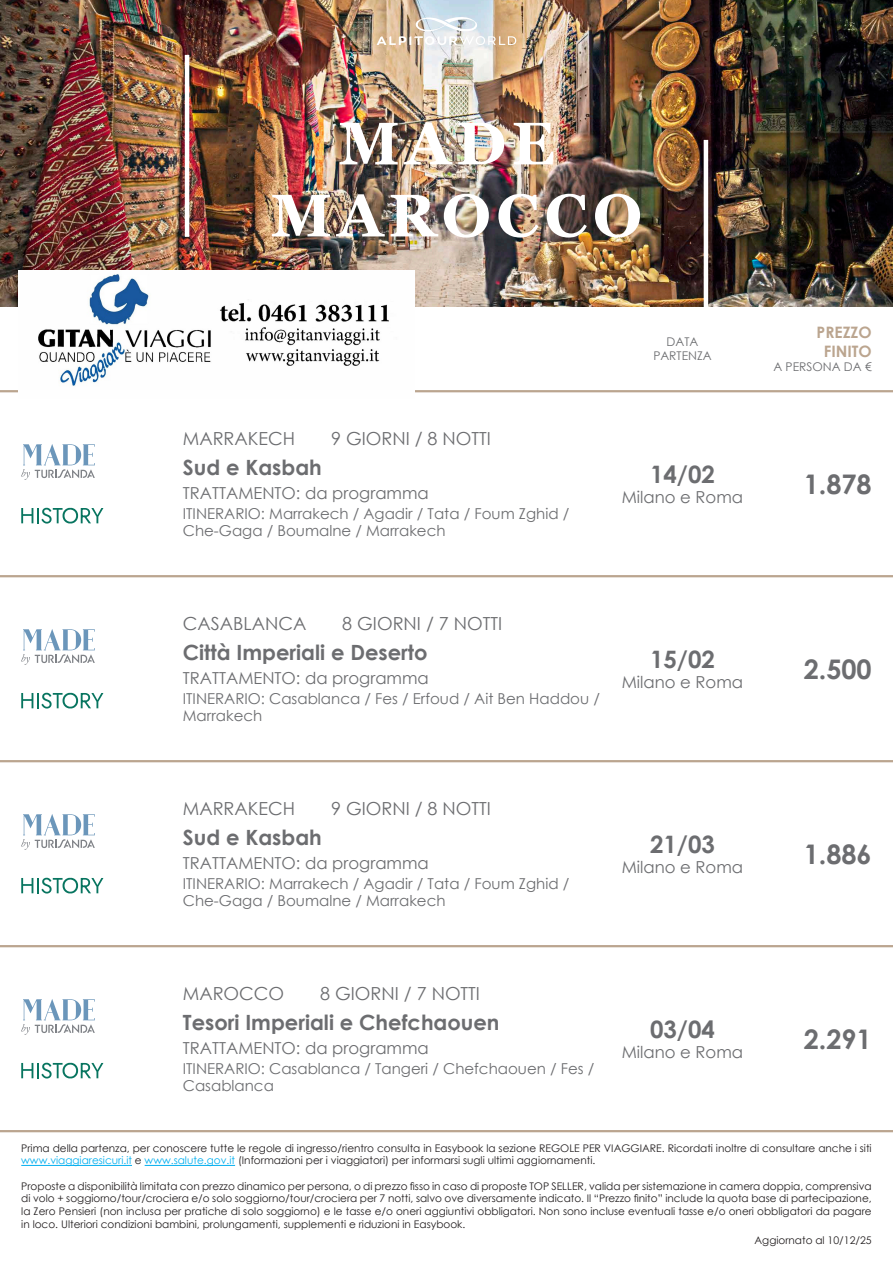
<style>
.page{position:relative;width:893px;height:1263px;background:#fff}
.page>*{position:absolute;margin:0;border:0;box-sizing:border-box;transform-origin:0 0}
.Titolo{font:700 60px/72px "Georgia";letter-spacing:.09em;color:#fff;text-align:center}
.Prezzo2{font:700 27px "Century Gothic";color:#6c6d70}
.Partenza{font:700 24px "Century Gothic";color:#6c6d70}
.Nome2{font:700 21px "Century Gothic";color:#6c6d70}
.Nome_localita{font:18px "Century Gothic";color:#6c6d70}
.Nome_durata{font:16.5px "Century Gothic";color:#6c6d70}
.Partenza_testo{font:16.5px "Century Gothic";color:#6c6d70}
.Prezzo_testatina1{font:700 15.75px "Century Gothic";color:#bba58f}
.Testo2{font:15px/16.5px "Century Gothic";color:#6c6d70}
.Partenza_testatina{font:12px "Century Gothic";color:#6c6d70}
.Prezzo_testatina2{font:12px "Century Gothic";color:#6c6d70}
.t1{font:10.5px/12.6px "Century Gothic";color:#231f20}
.s1{color:#00aeef}
</style>
<div class="page">
<img style="left:0;top:0;width:893px;height:306px">
<hr style="left:0;top:390px;width:893px;height:2px;background:#bba58f">
<hr style="left:185px;top:55px;width:4px;height:182px;background:#fff">
<hr style="left:704px;top:140px;width:4px;height:182px;background:#fff">
<svg style="left:21px;top:444px;width:74px;height:36px"></svg>
<svg style="left:21px;top:508px;width:82px;height:15px"></svg>
<hr style="left:0;top:575px;width:893px;height:2px;background:#bba58f">
<svg style="left:21px;top:629px;width:74px;height:36px"></svg>
<svg style="left:21px;top:693px;width:82px;height:15px"></svg>
<hr style="left:0;top:760px;width:893px;height:2px;background:#bba58f">
<svg style="left:21px;top:814px;width:74px;height:36px"></svg>
<svg style="left:21px;top:878px;width:82px;height:15px"></svg>
<hr style="left:0;top:945px;width:893px;height:2px;background:#bba58f">
<svg style="left:21px;top:999px;width:74px;height:36px"></svg>
<svg style="left:21px;top:1063px;width:82px;height:15px"></svg>
<hr style="left:0;top:1130px;width:893px;height:2px;background:#bba58f">
<hr style="left:21px;top:1165px;width:111px;height:1px;background:#00aeef">
<hr style="left:145px;top:1165px;width:90px;height:1px;background:#00aeef">
<svg style="left:377px;top:17px;width:139px;height:28px"></svg>
<img style="left:18px;top:270px;width:396px;height:122px">
<p class="Titolo" style="left:271px;top:108px;width:373px">MADE<br>MAROCCO</p>
<p class="Nome_localita" style="left:183px;top:426px;width:114px">MARRAKECH</p>
<p class="Nome_localita" style="left:331px;top:426px;width:161px">9 GIORNI / 8 NOTTI</p>
<p class="Nome2" style="left:183px;top:451px;width:141px">Sud e Kasbah</p>
<p class="Nome_durata" style="left:183px;top:481px;width:247px">TRATTAMENTO: da programma</p>
<p class="Testo2" style="left:183px;top:505px;width:388px">ITINERARIO: Marrakech / Agadir / Tata / Foum Zghid /<br>Che-Gaga / Boumalne / Marrakech</p>
<p class="Partenza_testatina" style="left:667px;top:333px;width:33px">DATA</p>
<p class="Partenza_testatina" style="left:653px;top:348px;width:60px">PARTENZA</p>
<p class="Partenza" style="left:650px;top:456px;width:66px">14/02</p>
<p class="Partenza_testo" style="left:622px;top:485px;width:123px">Milano e Roma</p>
<p class="Nome_localita" style="left:183px;top:611px;width:125px">CASABLANCA</p>
<p class="Nome_localita" style="left:342px;top:611px;width:161px">8 GIORNI / 7 NOTTI</p>
<p class="Nome2" style="left:183px;top:636px;width:246px">Città Imperiali e Deserto</p>
<p class="Nome_durata" style="left:183px;top:666px;width:247px">TRATTAMENTO: da programma</p>
<p class="Testo2" style="left:183px;top:690px;width:419px">ITINERARIO: Casablanca / Fes / Erfoud / Ait Ben Haddou /<br>Marrakech</p>
<p class="Partenza" style="left:650px;top:641px;width:66px">15/02</p>
<p class="Partenza_testo" style="left:622px;top:670px;width:123px">Milano e Roma</p>
<p class="Prezzo_testatina1" style="left:817px;top:320px;width:57px">PREZZO</p>
<p class="Prezzo_testatina1" style="left:824px;top:339px;width:49px">FINITO</p>
<p class="Prezzo_testatina2" style="left:773px;top:358px;width:100px">A PERSONA DA €</p>
<p class="Prezzo2" style="left:804px;top:463px;width:70px">1.878</p>
<p class="Prezzo2" style="left:804px;top:648px;width:70px">2.500</p>
<p class="Nome_localita" style="left:183px;top:796px;width:114px">MARRAKECH</p>
<p class="Nome_localita" style="left:331px;top:796px;width:161px">9 GIORNI / 8 NOTTI</p>
<p class="Nome2" style="left:183px;top:821px;width:141px">Sud e Kasbah</p>
<p class="Nome_durata" style="left:183px;top:851px;width:247px">TRATTAMENTO: da programma</p>
<p class="Testo2" style="left:183px;top:875px;width:388px">ITINERARIO: Marrakech / Agadir / Tata / Foum Zghid /<br>Che-Gaga / Boumalne / Marrakech</p>
<p class="Partenza" style="left:650px;top:826px;width:66px">21/03</p>
<p class="Partenza_testo" style="left:622px;top:855px;width:123px">Milano e Roma</p>
<p class="Nome_localita" style="left:183px;top:981px;width:103px">MAROCCO</p>
<p class="Nome_localita" style="left:320px;top:981px;width:161px">8 GIORNI / 7 NOTTI</p>
<p class="Nome2" style="left:183px;top:1006px;width:318px">Tesori Imperiali e Chefchaouen</p>
<p class="Nome_durata" style="left:183px;top:1036px;width:247px">TRATTAMENTO: da programma</p>
<p class="Testo2" style="left:183px;top:1060px;width:413px">ITINERARIO: Casablanca / Tangeri / Chefchaouen / Fes /<br>Casablanca</p>
<p class="Partenza" style="left:650px;top:1011px;width:66px">03/04</p>
<p class="Partenza_testo" style="left:622px;top:1040px;width:123px">Milano e Roma</p>
<p class="Prezzo2" style="left:804px;top:833px;width:70px">1.886</p>
<p class="Prezzo2" style="left:804px;top:1018px;width:70px">2.291</p>
<p class="t1" style="left:21px;top:1141px;width:852px">Prima della partenza, per conoscere tutte le regole di ingresso/rientro consulta in Easybook la sezione REGOLE PER VIAGGIARE. Ricordati inoltre di consultare anche i siti <span class="s1">www.viaggiaresicuri.it</span> e <span class="s1">www.salute.gov.it</span> (Informazioni per i viaggiatori) per informarsi sugli ultimi aggiornamenti.</p>
<p class="t1" style="left:21px;top:1179px;width:852px;text-align:justify">Proposte a disponibilità limitata con prezzo dinamico per persona, o di prezzo fisso in caso di proposte TOP SELLER, valida per sistemazione in camera doppia, comprensiva di volo + soggiorno/tour/crociera e/o solo soggiorno/tour/crociera per 7 notti, salvo ove diversamente indicato. Il “Prezzo finito” include la quota base di partecipazione, la Zero Pensieri (non inclusa per pratiche di solo soggiorno) e le tasse e/o oneri aggiuntivi obbligatori. Non sono incluse eventuali tasse e/o oneri obbligatori da pagare in loco. Ulteriori condizioni bambini, prolungamenti, supplementi e riduzioni in Easybook.</p>
<p class="t1" style="left:754px;top:1233px;width:119px">Aggiornato al 10/12/25</p>
</div>
